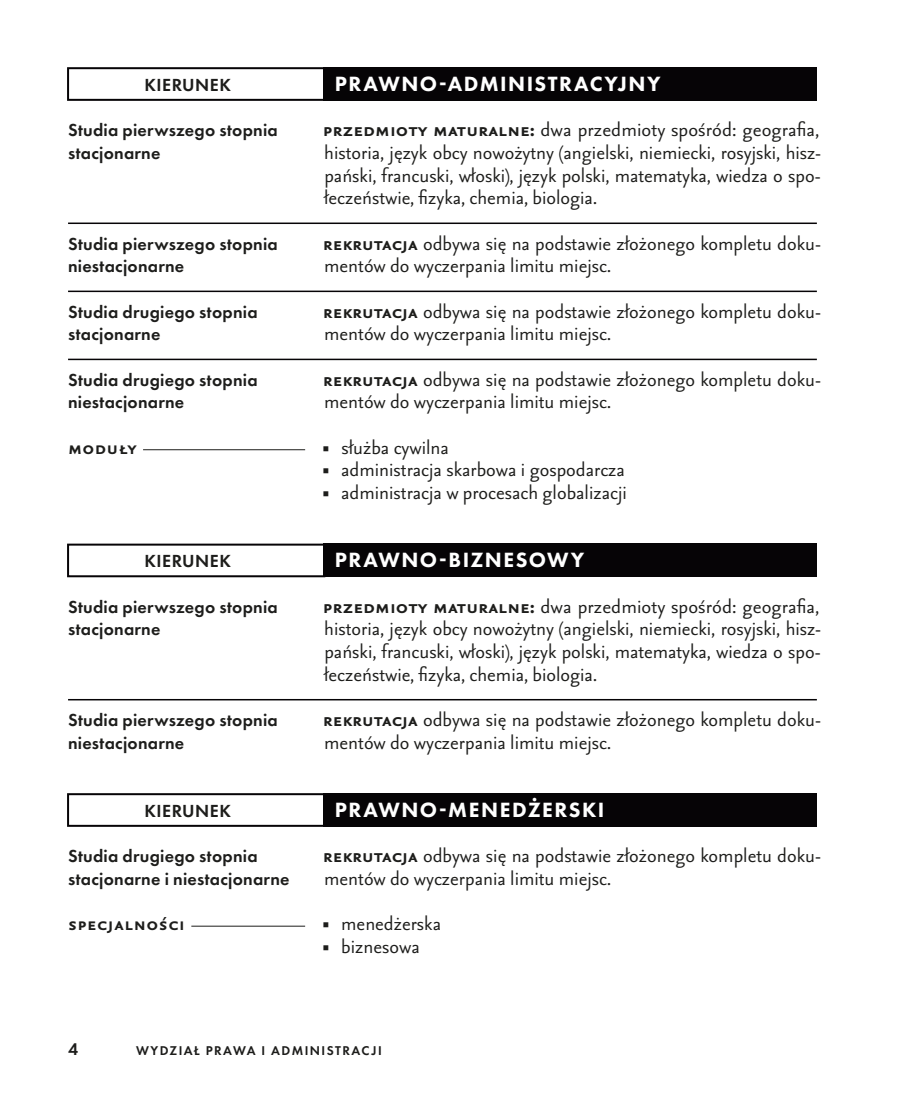
<style>
.page{position:relative;width:919px;height:1106px;background:#fff}
.page>*{position:absolute;margin:0;border:0;box-sizing:border-box;transform-origin:0 0}
.t1{font:22px/22.6px "Seria Sans Pro";color:#1d1d1b}
.t2{font:800 21.4px "Futura PT";letter-spacing:.07em;color:#fff}
.t3{font:700 21.4px "Seria Sans Pro";letter-spacing:.025em;color:#1d1d1b}
.t4{font:600 18.2px "Futura PT";letter-spacing:.025em;color:#1d1d1b}
.t5{font:600 18px/22.6px "Futura PT";letter-spacing:.015em;color:#1d1d1b}
.t6{font:600 17.6px "Futura PT";color:#1d1d1b}
.t7{font:600 13.2px "Futura PT";letter-spacing:.11em;color:#1d1d1b}
.s1{font-weight:700}
.s2{font-family:"Arno Pro"}
</style>
<div class="page">
<div style="left:323px;top:67px;width:493px;height:34px;background:#060406"></div>
<div style="left:323px;top:543px;width:493px;height:34px;background:#060406"></div>
<div style="left:323px;top:793px;width:493px;height:33px;background:#060406"></div>
<div style="left:67px;top:67px;width:258px;height:34px;border:2px solid #060406"></div>
<hr style="left:68px;top:222px;width:748px;height:2px;background:#060406">
<hr style="left:68px;top:290px;width:748px;height:2px;background:#060406">
<hr style="left:68px;top:359px;width:748px;height:1px;background:#060406">
<hr style="left:143px;top:449px;width:162px;height:1px;background:#1d1d1b">
<div style="left:67px;top:543px;width:258px;height:34px;border:2px solid #060406"></div>
<hr style="left:68px;top:699px;width:748px;height:1px;background:#060406">
<div style="left:67px;top:793px;width:258px;height:33px;border:2px solid #060406"></div>
<hr style="left:191px;top:925px;width:114px;height:1px;background:#1d1d1b">
<p class="t4" style="left:144px;top:73px;width:88px">KIERUNEK</p>
<p class="t5" style="left:68px;top:119px;width:211px">Studia pierwszego stopnia stacjonarne</p>
<p class="t5" style="left:68px;top:232px;width:211px">Studia pierwszego stopnia niestacjonarne</p>
<p class="t5" style="left:68px;top:300px;width:191px">Studia drugiego stopnia stacjonarne</p>
<p class="t5" style="left:68px;top:368px;width:191px">Studia drugiego stopnia niestacjonarne</p>
<p class="t3" style="left:68px;top:433px;width:70px">moduły</p>
<p class="t4" style="left:144px;top:549px;width:88px">KIERUNEK</p>
<p class="t5" style="left:68px;top:595px;width:211px">Studia pierwszego stopnia stacjonarne</p>
<p class="t5" style="left:68px;top:708px;width:211px">Studia pierwszego stopnia niestacjonarne</p>
<p class="t4" style="left:144px;top:799px;width:88px">KIERUNEK</p>
<p class="t5" style="left:68px;top:844px;width:223px">Studia drugiego stopnia stacjonarne i niestacjonarne</p>
<p class="t3" style="left:68px;top:910px;width:118px">specjalności</p>
<p class="t2" style="left:335px;top:70px;width:327px">PRAWNO-ADMINISTRACYJNY</p>
<p class="t1" style="left:323px;top:117px;width:500px;text-align:justify"><span class="s1">Przedmioty maturalne:</span> dwa przedmioty spośród: geografia, historia, język obcy nowożytny (angielski, niemiecki, rosyjski, hisz&shy;pański, francuski, włoski), język polski, matematyka, wiedza o spo&shy;łeczeństwie, fizyka, chemia, biologia.</p>
<p class="t1" style="left:323px;top:231px;width:500px"><span class="s1">Rekrutacja</span> odbywa się na podstawie złożonego kompletu doku&shy;mentów do wyczerpania limitu miejsc.</p>
<p class="t1" style="left:323px;top:299px;width:500px"><span class="s1">Rekrutacja</span> odbywa się na podstawie złożonego kompletu doku&shy;mentów do wyczerpania limitu miejsc.</p>
<p class="t1" style="left:323px;top:367px;width:500px"><span class="s1">Rekrutacja</span> odbywa się na podstawie złożonego kompletu doku&shy;mentów do wyczerpania limitu miejsc.</p>
<p class="t1" style="left:322px;top:435px;width:128px"><span class="s2">■</span> służba cywilna</p>
<p class="t1" style="left:322px;top:458px;width:304px"><span class="s2">■</span> administracja skarbowa i gospodarcza</p>
<p class="t1" style="left:322px;top:480px;width:306px"><span class="s2">■</span> administracja w procesach globalizacji</p>
<p class="t2" style="left:335px;top:546px;width:251px">PRAWNO-BIZNESOWY</p>
<p class="t1" style="left:323px;top:594px;width:500px;text-align:justify"><span class="s1">Przedmioty maturalne:</span> dwa przedmioty spośród: geografia, historia, język obcy nowożytny (angielski, niemiecki, rosyjski, hisz&shy;pański, francuski, włoski), język polski, matematyka, wiedza o spo&shy;łeczeństwie, fizyka, chemia, biologia.</p>
<p class="t1" style="left:323px;top:707px;width:500px"><span class="s1">Rekrutacja</span> odbywa się na podstawie złożonego kompletu doku&shy;mentów do wyczerpania limitu miejsc.</p>
<p class="t2" style="left:335px;top:796px;width:271px">PRAWNO-MENEDŻERSKI</p>
<p class="t1" style="left:323px;top:843px;width:500px"><span class="s1">Rekrutacja</span> odbywa się na podstawie złożonego kompletu doku&shy;mentów do wyczerpania limitu miejsc.</p>
<p class="t1" style="left:322px;top:911px;width:120px"><span class="s2">■</span> menedżerska</p>
<p class="t1" style="left:322px;top:934px;width:99px"><span class="s2">■</span> biznesowa</p>
<p class="t6" style="left:68px;top:1038px;width:11px">4</p>
<p class="t7" style="left:136px;top:1042px;width:90px">Wydział Prawa</p>
<p class="t7" style="left:261px;top:1042px;width:52px">i Adminis</p>
<p class="t7" style="left:335px;top:1042px;width:46px">tracji</p>
</div>
